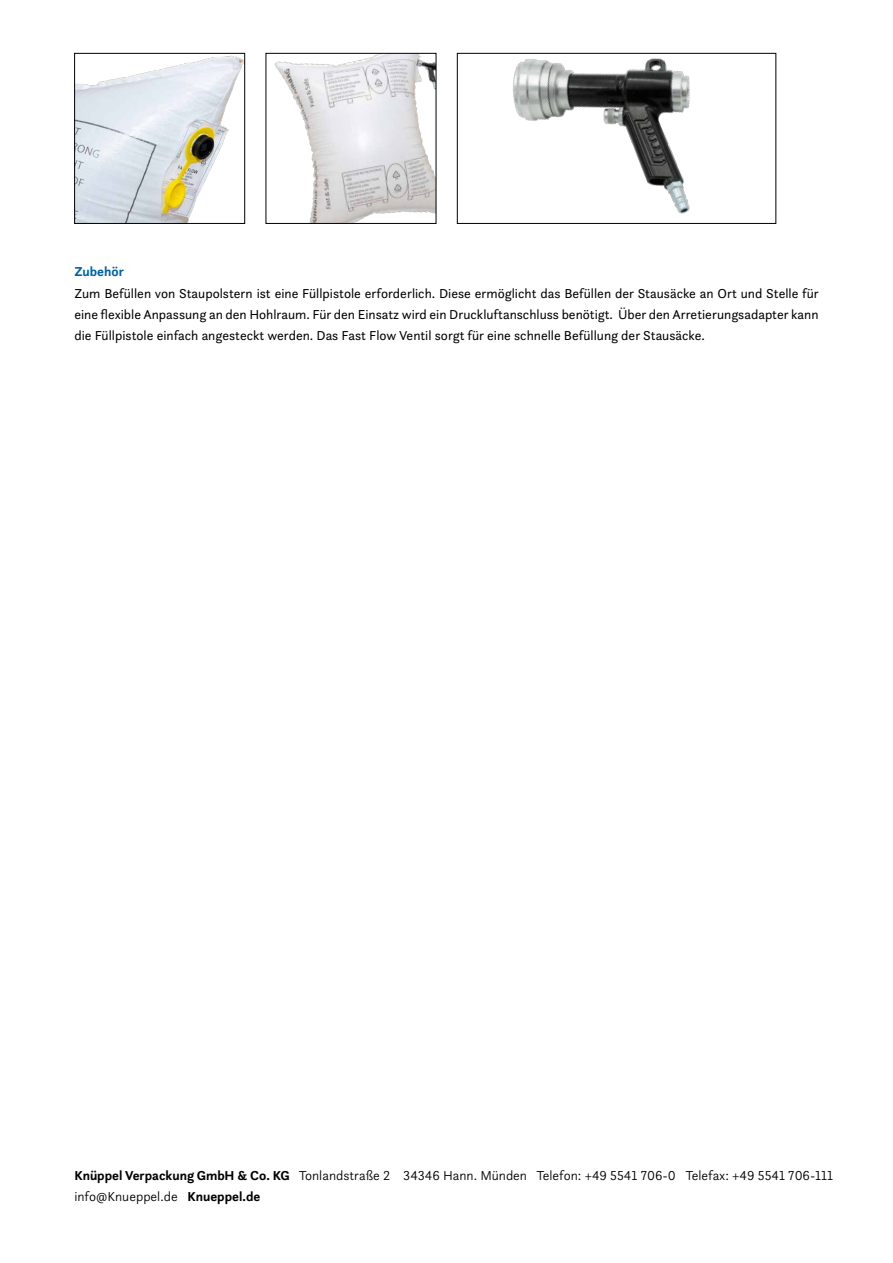
<style>
.page{position:relative;width:893px;height:1263px;background:#fff}
.page>*{position:absolute;margin:0;border:0;box-sizing:border-box;transform-origin:0 0}
.t1{font:13.5px/21.3px "Questa Sans";color:#000;text-align:justify}
.t2{font:300 13.5px/21.3px "Questa Sans";color:#000}
.t3{font:700 13.5px "Questa Sans";color:#0061a1}
.s1{font-weight:700}
</style>
<div class="page">
<img style="left:76px;top:55px;width:167px;height:167px">
<div style="left:74px;top:53px;width:171px;height:171px;border:1px solid #000"></div>
<img style="left:274px;top:55px;width:160px;height:167px">
<div style="left:266px;top:53px;width:170px;height:171px;border:1px solid #000"></div>
<img style="left:512px;top:58px;width:178px;height:156px">
<div style="left:457px;top:53px;width:319px;height:171px;border:1px solid #000"></div>
<p class="t3" style="left:74px;top:263px;width:51px">Zubehör</p>
<p class="t1" style="left:74px;top:282px;width:746px">Zum Befüllen von Staupolstern ist eine Füllpistole erforderlich. Diese ermöglicht das Befüllen der Stausäcke an Ort und Stelle für eine flexible Anpassung an den Hohlraum. Für den Einsatz wird ein Druckluftanschluss benötigt. Über den Arretierungsadapter kann die Füllpistole einfach angesteckt werden. Das Fast Flow Ventil sorgt für eine schnelle Befüllung der Stausäcke.</p>
<p class="t2" style="left:74px;top:1164px;width:760px"><span class="s1">Knüppel Verpackung GmbH &amp; Co. KG</span> Tonlandstraße 2 34346 Hann. Münden Telefon: +49 5541 706-0 Telefax: +49 5541 706-111 info@Knueppel.de <span class="s1">Knueppel.de</span></p>
</div>
